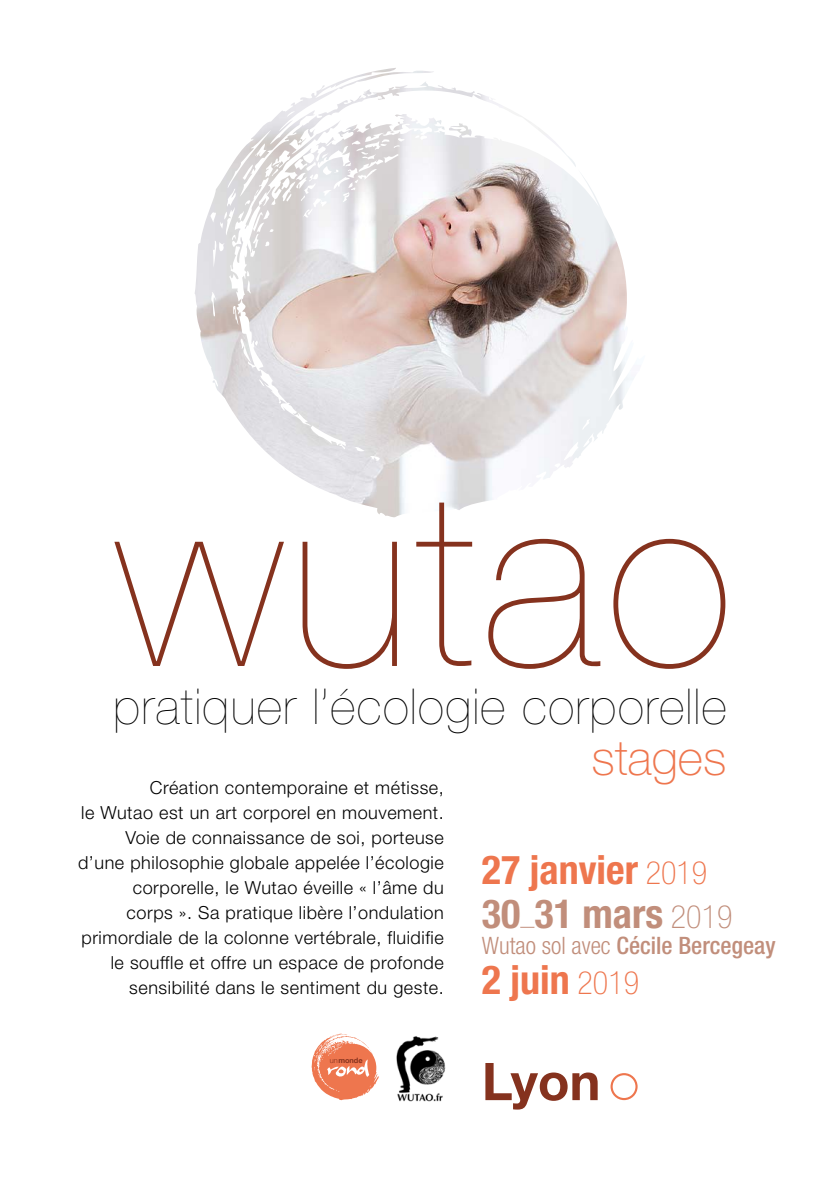
<style>
.page{position:relative;width:840px;height:1191px;background:#fff}
.page>*{position:absolute;margin:0;border:0;box-sizing:border-box;transform-origin:0 0}
.t1{font:200 241.6px "Helvetica Neue LT Std";letter-spacing:.03em;color:#85321e}
.t2{font:700 52px "Helvetica Neue LT Std";color:#85321e}
.t3{font:200 49.6px "Helvetica Neue LT Std";letter-spacing:.03em;color:#000}
.t4{font:100 48.4px "Helvetica Neue LT Std";color:#ee764e}
.t5{font:700 condensed 40px/44px "Helvetica Neue LT Std";color:#ee764e}
.t6{font:500 condensed 24px "Helvetica Neue LT Std";color:#c18e7b}
.t7{font:300 18px/25px "Helvetica Neue LT Std";letter-spacing:.03em;color:#000;text-align:right}
.t8{font:700 7.4px "Helvetica Neue";letter-spacing:-.01em;color:#85321e}
.s1{font-weight:300}
.s2{font-weight:100;font-size:32px}
.s3{color:#c18e7b}
.s4{font-weight:100;font-size:32px;color:#c18e7b}
</style>
<div class="page">
<div style="left:610px;top:1073px;width:27px;height:27px;border:2px solid #ee764e;border-radius:50%"></div>
<svg style="left:520px;top:926px;width:14px;height:1px"></svg>
<img style="left:396px;top:1036px;width:50px;height:66px">
<svg style="left:311px;top:1033px;width:68px;height:67px"></svg>
<img style="left:195px;top:84px;width:439px;height:433px">
<h1 class="t1" style="left:116px;top:441px;width:617px">wutao</h1>
<h3 class="t3" style="left:113px;top:678px;width:614px">pratiquer l’écologie corporelle</h3>
<p class="t7" style="left:78px;top:774px;width:367px">Création contemporaine et métisse,<br>le Wutao est un art corporel en mouvement.<br>Voie de connaissance de soi, porteuse d’une philosophie globale appelée l’écologie corporelle, le Wutao éveille « l’âme du<br>corps ». Sa pratique libère l’ondulation primordiale de la colonne vertébrale, fluidifie le souffle et offre un espace de profonde sensibilité dans le sentiment du geste.</p>
<p class="t8" style="left:329px;top:1054px;width:34px"><span class="s1">un</span>monde</p>
<h3 class="t4" style="left:591px;top:730px;width:136px">stages</h3>
<h3 class="t5" style="left:481px;top:847px;width:252px">27 janvier <span class="s2">2019<br></span><span class="s3">30 31 mars</span> <span class="s4">2019</span></h3>
<h3 class="t6" style="left:481px;top:931px;width:295px"><span class="s1">Wutao sol avec</span> Cécile Bercegeay</h3>
<h3 class="t5" style="left:481px;top:957px;width:159px">2 juin <span class="s2">2019</span></h3>
<h2 class="t2" style="left:481px;top:1049px;width:120px">Lyon</h2>
</div>
